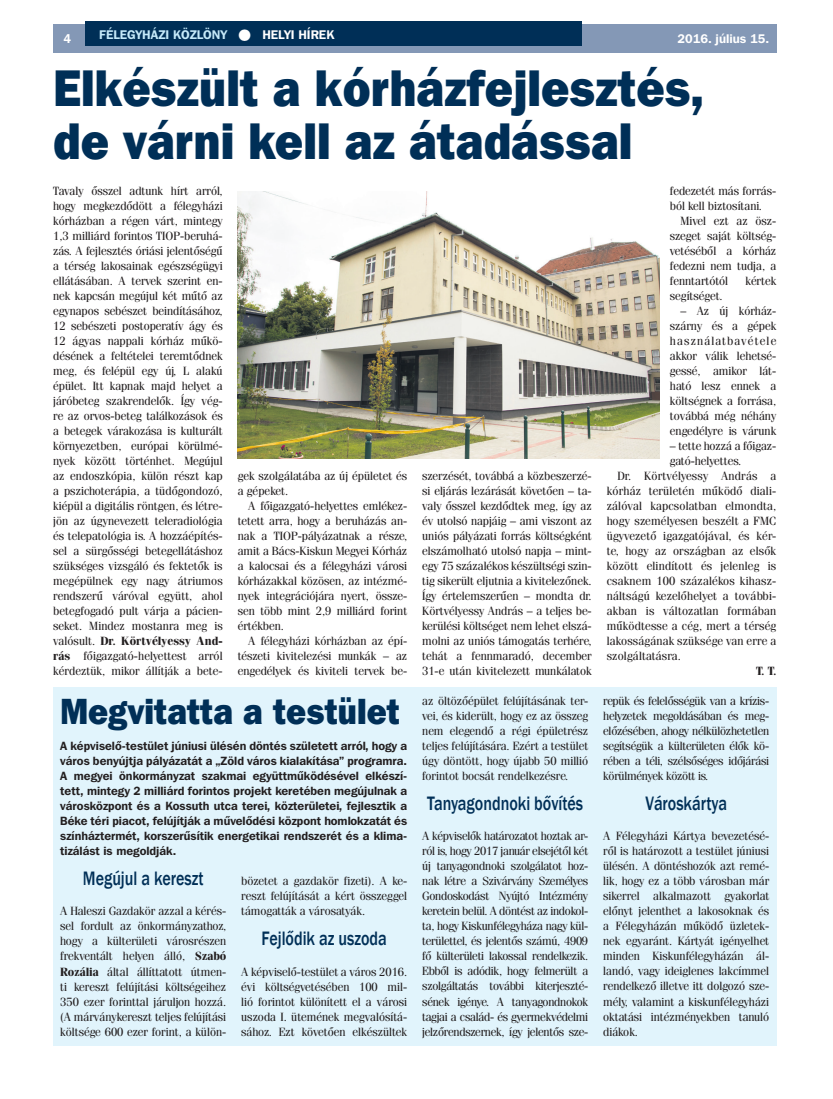
<style>
.page{position:relative;width:833px;height:1099px;background:#fff}
.page>*{position:absolute;margin:0;border:0;box-sizing:border-box;transform-origin:0 0}
.t1{font:51.25px/52.5px "Franklin Gothic Hv PFL";color:#002f57;scale:.9 1}
.t2{font:36.25px "Franklin Gothic Hv PFL";color:#002f57;scale:.9 1}
.t3{font:500 20px "Franklin Gothic";color:#002f57;scale:.8 1}
.t4{font:700 12.5px "Franklin Gothic PFL";color:#c6eafa}
.t5{font:700 12.5px "Franklin Gothic PFL";color:#fff}
.t6{font:11.88px/15px "Fenice PFL";color:#231f20;text-align:justify}
.t7{font:700 11.88px/15px "Franklin Gothic PFL";color:#231f20;text-align:justify}
.t8{font:700 11.88px "Fenice PFL";color:#231f20}
.s1{color:#fff}
.s2{font-weight:700}
</style>
<div class="page">
<div style="left:53px;top:25px;width:723px;height:28px;background:#8498b6"></div>
<div style="left:85px;top:21px;width:496px;height:25px;background:#002f57"></div>
<div style="left:53px;top:687px;width:723px;height:358px;background:#e1f4fc"></div>
<img style="left:237px;top:191px;width:422px;height:267px">
<p class="t4" style="left:99px;top:26px;width:236px">FÉLEGYHÁZI KÖZLÖNY <span class="s1">● HELYI HÍREK</span></p>
<p class="t5" style="left:64px;top:31px;width:9px">4</p>
<p class="t5" style="left:677px;top:31px;width:93px">2016. július 15.</p>
<h1 class="t1" style="left:53px;top:61px;width:725px">Elkészült a kórházfejlesztés, de várni kell az átadással</h1>
<p class="t6" style="left:53px;top:183px;width:171px">Tavaly ősszel adtunk hírt arról, hogy megkezdődött a félegyházi kórházban a régen várt, mintegy 1,3 milliárd forintos TIOP-beruhá&shy;zás. A fejlesztés óriási jelentőségű a térség lakosainak egészségügyi ellátásában. A tervek szerint en&shy;nek kapcsán megújul két műtő az egynapos sebészet beindításához, 12 sebészeti postoperatív ágy és 12 ágyas nappali kórház műkö&shy;désének a feltételei teremtődnek meg, és felépül egy új, L alakú épület. Itt kapnak majd helyet a járóbeteg szakrendelők. Így vég&shy;re az orvos-beteg találkozások és a betegek várakozása is kulturált környezetben, európai körülmé&shy;nyek között történhet. Megújul az endoszkópia, külön részt kap a pszichoterápia, a tüdőgondozó, kiépül a digitális röntgen, és létre&shy;jön az úgynevezett teleradiológia és telepatológia is. A hozzáépítés&shy;sel a sürgősségi betegellátáshoz szükséges vizsgáló és fektetők is megépülnek egy nagy átriumos rendszerű váróval együtt, ahol betegfogadó pult várja a pácien&shy;seket. Mindez mostanra meg is valósult. <span class="s2">Dr. Körtvélyessy And&shy;rás</span> főigazgató-helyettest arról kérdeztük, mikor állítják a bete-</p>
<p class="t6" style="left:670px;top:183px;width:108px">fedezetét más forrás&shy;ból kell biztosítani.</p>
<p class="t6" style="left:670px;top:213px;width:108px;text-indent:11px">Mivel ezt az ös - szeget saját költség&shy;vetéséből a kórház fedezni nem tudja, a fenntartótól</p>
<p class="t6" style="left:745px;top:273px;width:32px">kértek</p>
<p class="t6" style="left:670px;top:288px;width:54px">segítséget.</p>
<p class="t6" style="left:670px;top:303px;width:108px;text-indent:11px">– Az új kórház&shy;szárny és a gépek használatbavétele akkor válik lehetsé&shy;gessé, amikor lát&shy;ható lesz ennek a költségnek a forrása, továbbá még néhány engedélyre is várunk</p>
<p class="t6" style="left:670px;top:438px;width:108px">– tette hozzá a főigaz-</p>
<p class="t6" style="left:670px;top:453px;width:73px">gató-helyettes.</p>
<p class="t6" style="left:617px;top:468px;width:160px">Dr. Körtvélyessy András a</p>
<p class="t6" style="left:607px;top:483px;width:171px">kórház területén működő diali-</p>
<p class="t6" style="left:607px;top:498px;width:171px">zálóval kapcsolatban elmondta,</p>
<p class="t6" style="left:607px;top:513px;width:171px">hogy személyesen beszélt a FMC</p>
<p class="t6" style="left:607px;top:528px;width:171px">ügyvezető igazgatójával, és kér-</p>
<p class="t6" style="left:607px;top:543px;width:171px">te, hogy az országban az elsők</p>
<p class="t6" style="left:607px;top:558px;width:171px">között elindított és jelenleg is</p>
<p class="t6" style="left:607px;top:573px;width:171px">csaknem 100 százalékos kihasz-</p>
<p class="t6" style="left:607px;top:588px;width:171px">náltságú kezelőhelyet a további-</p>
<p class="t6" style="left:607px;top:603px;width:171px">akban is változatlan formában</p>
<p class="t6" style="left:607px;top:618px;width:171px">működtesse a cég, mert a térség</p>
<p class="t6" style="left:607px;top:633px;width:171px">lakosságának szüksége van erre a</p>
<p class="t6" style="left:607px;top:648px;width:76px">szolgáltatásra.</p>
<p class="t8" style="left:756px;top:663px;width:22px">T. T.</p>
<p class="t6" style="left:422px;top:468px;width:171px">szerzését, továbbá a közbeszerzé&shy;si eljárás lezárását követően – ta&shy;valy ősszel kezdődtek meg, így az év utolsó napjáig – ami viszont az uniós pályázati forrás költségként elszámolható utolsó napja – mint&shy;egy 75 százalékos készültségi szin&shy;tig sikerült eljutnia a kivitelezőnek.<br>Így értelemszerűen – mondta dr.<br>Körtvélyessy András – a teljes be&shy;kerülési költséget nem lehet elszá&shy;molni az uniós támogatás terhére, tehát a fennmaradó, december 31-e után kivitelezett munkálatok</p>
<p class="t6" style="left:238px;top:468px;width:171px">gek szolgálatába az új épületet és a gépeket.</p>
<p class="t6" style="left:238px;top:498px;width:171px;text-indent:11px">A főigazgató-helyettes emlékez&shy;tetett arra, hogy a beruházás an&shy;nak a TIOP-pályázatnak a része, amit a Bács-Kiskun Megyei Kórház a kalocsai és a félegyházi városi kórházakkal közösen, az intézmé&shy;nyek integrációjára nyert, össze&shy;sen több mint 2,9 milliárd forint értékben.</p>
<p class="t6" style="left:238px;top:633px;width:171px;text-indent:11px">A félegyházi kórházban az épí&shy;tészeti kivitelezési munkák – az engedélyek és kiviteli tervek be-</p>
<h2 class="t2" style="left:60px;top:687px;width:379px">Megvitatta a testület</h2>
<p class="t7" style="left:60px;top:738px;width:348px">A képviselő-testület júniusi ülésén döntés született arról, hogy a város benyújtja pályázatát a „Zöld város kialakítása” programra.<br>A megyei önkormányzat szakmai együttműködésével elkészí&shy;tett, mintegy 2 milliárd forintos projekt keretében megújulnak a városközpont és a Kossuth utca terei, közterületei, fejlesztik a Béke téri piacot, felújítják a művelődési központ homlokzatát és színháztermét, korszerűsítik energetikai rendszerét és a klima&shy;tizálást is megoldják.</p>
<h3 class="t3" style="left:83px;top:866px;width:152px">Megújul a kereszt</h3>
<p class="t6" style="left:60px;top:903px;width:167px">A Haleszi Gazdakör azzal a kérés&shy;sel fordult az önkormányzathoz, hogy a külterületi városrészen frekventált helyen álló, <span class="s2">Szabó Rozália</span> által állíttatott útmen&shy;ti kereszt felújítási költségeihez 350 ezer forinttal járuljon hozzá. (A márványkereszt teljes felújítási költsége 600 ezer forint, a külön-</p>
<p class="t6" style="left:241px;top:873px;width:167px">bözetet a gazdakör fizeti). A ke&shy;reszt felújítását a kért összeggel támogatták a városatyák.</p>
<h3 class="t3" style="left:262px;top:926px;width:158px">Fejlődik az uszoda</h3>
<p class="t6" style="left:241px;top:963px;width:167px">A képviselő-testület a város 2016. évi költségvetésében 100 mil&shy;lió forintot különített el a városi uszoda I. ütemének megvalósítá&shy;sához. Ezt követően elkészültek</p>
<p class="t6" style="left:422px;top:693px;width:167px">az öltözőépület felújításának ter&shy;vei, és kiderült, hogy ez az összeg nem elegendő a régi épületrész teljes felújítására. Ezért a testület úgy döntött, hogy újabb 50 millió forintot bocsát rendelkezésre.</p>
<h3 class="t3" style="left:427px;top:791px;width:196px">Tanyagondnoki bővítés</h3>
<p class="t6" style="left:422px;top:828px;width:167px">A képviselők határozatot hoztak ar&shy;ról is, hogy 2017 január elsejétől két új tanyagondnoki szolgálatot hoz&shy;nak létre a Szivárvány Személyes Gondoskodást Nyújtó Intézmény keretein belül. A döntést az indokol&shy;ta, hogy Kiskunfélegyháza nagy kül&shy;területtel, és jelentős számú, 4909 fő külterületi lakossal rendelkezik.<br>Ebből is adódik, hogy felmerült a szolgáltatás további kiterjeszté&shy;sének igénye. A tanyagondnokok tagjai a család- és gyermekvédelmi jelzőrendszernek, így jelentős sze-</p>
<p class="t6" style="left:603px;top:693px;width:167px">repük és felelősségük van a krízis&shy;helyzetek megoldásában és meg&shy;előzésében, ahogy nélkülözhetetlen segítségük a külterületen élők kö&shy;rében a téli, szélsőséges időjárási körülmények között is.</p>
<h3 class="t3" style="left:645px;top:791px;width:104px">Városkártya</h3>
<p class="t6" style="left:603px;top:828px;width:167px">A Félegyházi Kártya bevezetésé&shy;ről is határozott a testület júniusi ülésén. A döntéshozók azt remé&shy;lik, hogy ez a több városban már sikerrel alkalmazott gyakorlat előnyt jelenthet a lakosoknak és a Félegyházán működő üzletek&shy;nek egyaránt. Kártyát igényelhet minden Kiskunfélegyházán ál&shy;landó, vagy ideiglenes lakcímmel rendelkező illetve itt dolgozó sze&shy;mély, valamint a kiskunfélegyházi oktatási intézményekben tanuló diákok.</p>
</div>
